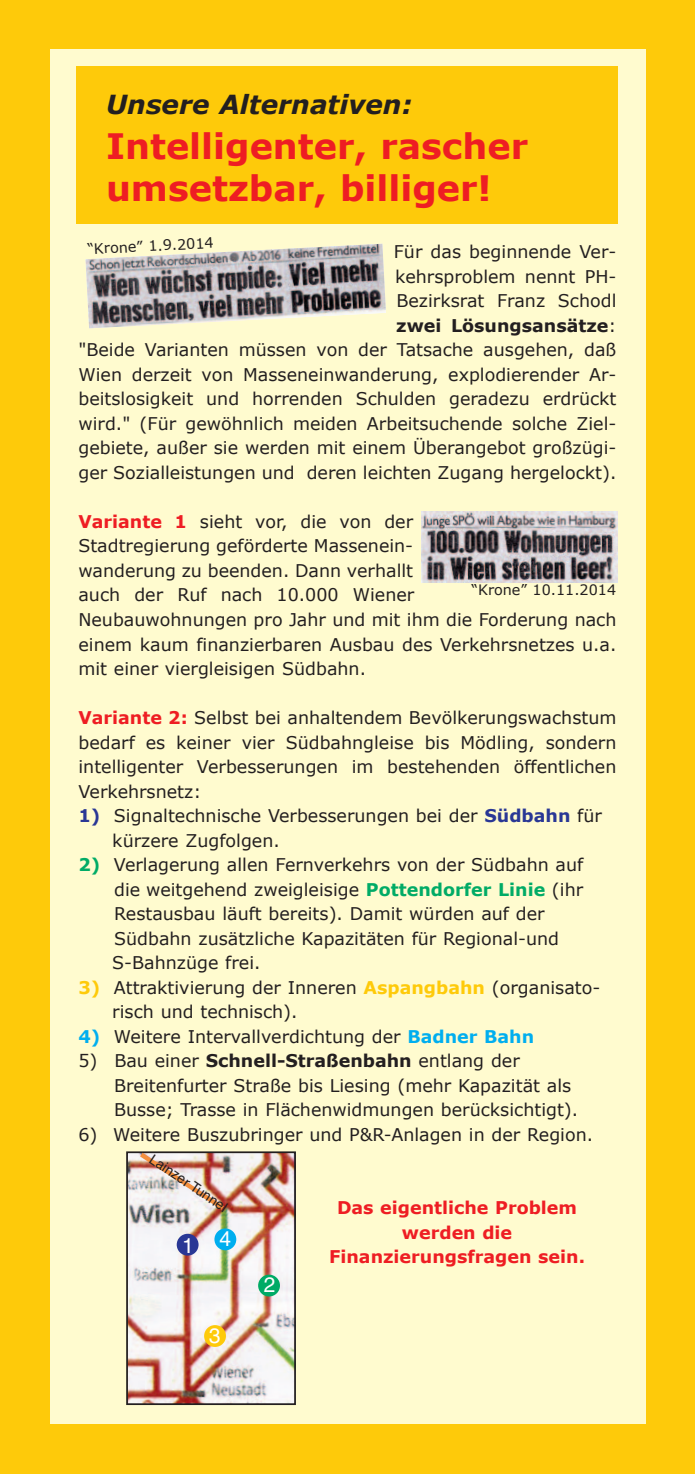
<style>
.page{position:relative;width:695px;height:1474px;background:#fff}
.page>*{position:absolute;margin:0;border:0;box-sizing:border-box;transform-origin:0 0}
.t1{font:700 35px/42px "Verdana";color:#ee1d23}
.t2{font:italic 700 26.25px "Verdana";color:#231f20}
.t3{font:21px "Helvetica";color:#fff}
.t4{font:17.5px/24.5px "Verdana";color:#231f20}
.t5{font:700 17.5px/24.5px "Verdana";color:#ee1d23;text-align:center}
.t6{font:14.35px "Verdana";color:#231f20}
.t7{font:14px "Helvetica";color:#231f20}
.s1{font-weight:700}
.s2{font-weight:700;color:#ee1d23}
.s3{font-weight:700;color:#293795}
.s4{font-weight:700;color:#00ab66}
.s5{font-weight:700;color:#feca0a}
.s6{font-weight:700;color:#00aeef}
</style>
<div class="page">
<div style="left:0;top:0;width:694px;height:1473px;background:#feca0a"></div>
<div style="left:50px;top:50px;width:595px;height:1374px;background:#fffbcf"></div>
<div style="left:77px;top:67px;width:540px;height:157px;background:#feca0a"></div>
<img style="left:422px;top:512px;width:195px;height:70px">
<img style="left:85px;top:244px;width:301px;height:84px">
<img style="left:129px;top:1154px;width:164px;height:247px">
<div style="left:126px;top:1151px;width:170px;height:253px;border:2px solid #231f20"></div>
<div style="left:177px;top:1233px;width:21px;height:22px;background:#293795;border-radius:50%"></div>
<div style="left:258px;top:1274px;width:22px;height:22px;background:#00ab66;border-radius:50%"></div>
<div style="left:214px;top:1228px;width:22px;height:22px;background:#00aeef;border-radius:50%"></div>
<div style="left:204px;top:1324px;width:22px;height:22px;background:#feca0a;border-radius:50%"></div>
<img style="left:135px;top:1151px;width:94px;height:62px">
<h2 class="t2" style="left:106px;top:87px;width:308px">Unsere Alternativen:</h2>
<h1 class="t1" style="left:106px;top:124px;width:423px">Intelligenter, rascher umsetzbar, billiger!</h1>
<p class="t4" style="left:78px;top:239px;width:539px;text-align:right">Für das beginnende Ver-<br>kehrsproblem nennt PH-<br>Bezirksrat Franz Schodl<br><span class="s1">zwei Lösungsansätze</span>:<br>"Beide Varianten müssen von der Tatsache ausgehen, daß Wien derzeit von Masseneinwanderung, explodierender Ar&shy;beitslosigkeit und horrenden Schulden geradezu erdrückt wird." (Für gewöhnlich meiden Arbeitsuchende solche Ziel&shy;gebiete, außer sie werden mit einem Überangebot großzügi&shy;ger Sozialleistungen und deren leichten Zugang hergelockt).</p>
<p class="t4" style="left:78px;top:508px;width:539px"><span class="s2">Variante 1</span> sieht vor, die von der<br>Stadtregierung geförderte Massenein-<br>wanderung zu beenden. Dann verhallt<br>auch der Ruf nach 10.000 Wiener<br>Neubauwohnungen pro Jahr und mit ihm die Forderung nach einem kaum finanzierbaren Ausbau des Verkehrsnetzes u.a. mit einer viergleisigen Südbahn.</p>
<p class="t4" style="left:78px;top:704px;width:539px;text-align:justify"><span class="s2">Variante 2:</span> Selbst bei anhaltendem Bevölkerungswachstum bedarf es keiner vier Südbahngleise bis Mödling, sondern intelligenter Verbesserungen im bestehenden öffentlichen Verkehrsnetz:</p>
<p class="t4" style="left:112px;top:802px;width:491px;text-indent:-34px"><span class="s3">1)</span> Signaltechnische Verbesserungen bei der <span class="s3">Südbahn</span> für kürzere Zugfolgen.</p>
<p class="t4" style="left:112px;top:851px;width:472px;text-indent:-34px"><span class="s4">2)</span> Verlagerung allen Fernverkehrs von der Südbahn auf die weitgehend zweigleisige <span class="s4">Pottendorfer Linie</span> (ihr Restausbau läuft bereits). Damit würden auf der Südbahn zusätzliche Kapazitäten für Regional-und S-Bahnzüge frei.</p>
<p class="t4" style="left:112px;top:974px;width:489px;text-indent:-34px"><span class="s5">3)</span> Attraktivierung der Inneren <span class="s5">Aspangbahn</span> (organisato&shy;risch und technisch).</p>
<p class="t4" style="left:78px;top:1023px;width:457px"><span class="s6">4)</span> Weitere Intervallverdichtung der <span class="s6">Badner Bahn</span></p>
<p class="t4" style="left:114px;top:1047px;width:465px;text-indent:-36px">5) Bau einer <span class="s1">Schnell-Straßenbahn</span> entlang der<br>Breitenfurter Straße bis Liesing (mehr Kapazität als<br>Busse; Trasse in Flächenwidmungen berücksichtigt).</p>
<p class="t4" style="left:78px;top:1121px;width:516px">6) Weitere Buszubringer und P&amp;R-Anlagen in der Region.</p>
<p class="t6" style="left:87px;top:240px;width:128px;rotate:-3deg">“Krone” 1.9.2014</p>
<p class="t6" style="left:471px;top:580px;width:146px">“Krone” 10.11.2014</p>
<p class="t7" style="left:154px;top:1153px;width:92px;rotate:34deg">Lainzer Tunnel</p>
<p class="t3" style="left:182px;top:1237px;width:13px">1</p>
<p class="t3" style="left:219px;top:1231px;width:13px">4</p>
<p class="t3" style="left:209px;top:1327px;width:13px">3</p>
<p class="t3" style="left:264px;top:1277px;width:13px">2</p>
<p class="t5" style="left:329px;top:1194px;width:257px">Das eigentliche Problem werden die<br>Finanzierungsfragen sein.</p>
</div>
